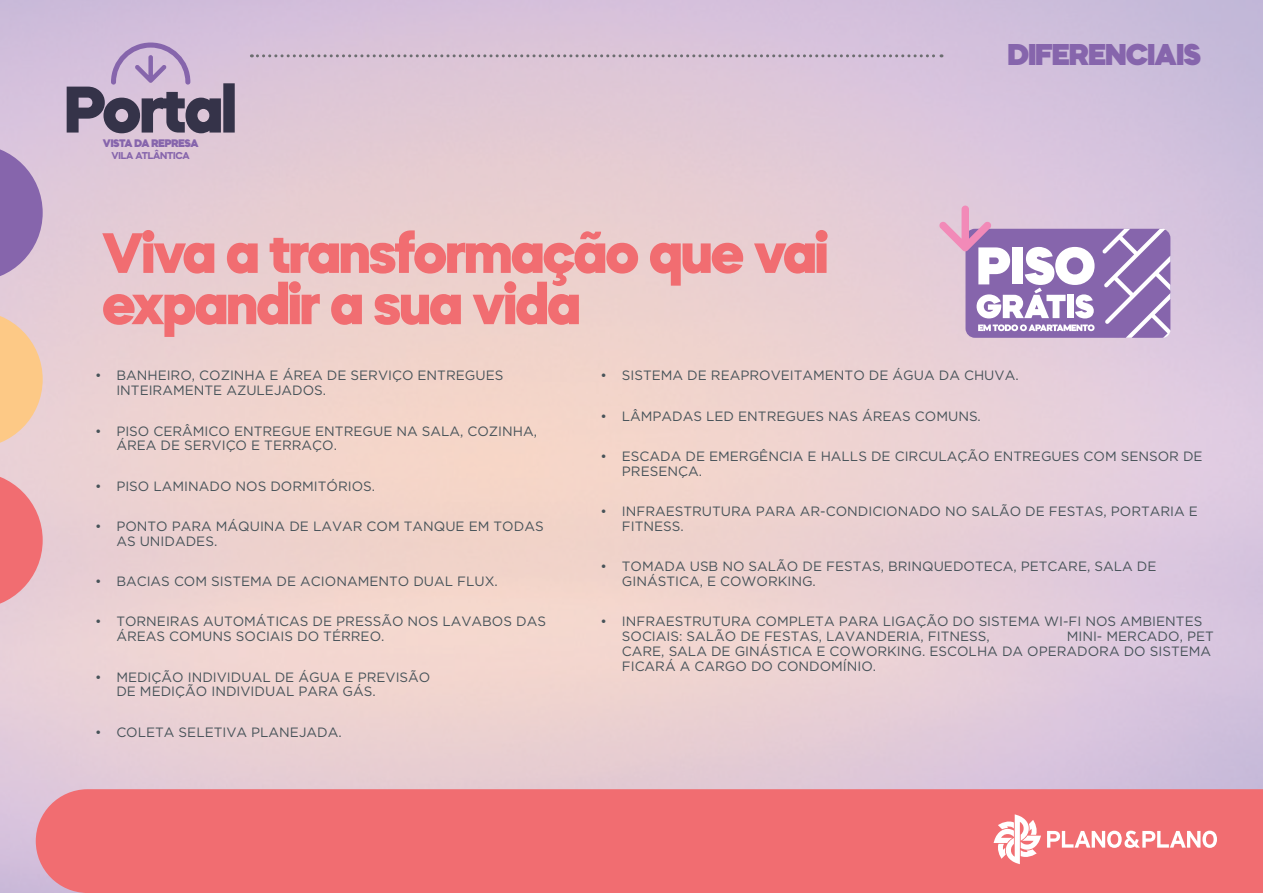
<style>
.page{position:relative;width:1263px;height:893px;background:#fff}
.page>*{position:absolute;margin:0;border:0;box-sizing:border-box;transform-origin:0 0}
.t1{font:800 56.7px/51.3px "Mazzard H";letter-spacing:-.03em;color:#f16d71}
.t2{font:900 30px "Mazzard H";letter-spacing:-.02em;color:#8665ac}
.t3{font:13.5px/14.9px "Gotham";color:#475359}
.t4{font:900 10.95px "Mazzard H";letter-spacing:-.02em;color:#8665ac}
.t5{font:700 9.9px "Mazzard H";letter-spacing:-.02em;color:#8665ac}
</style>
<div class="page">
<svg style="left:251px;top:54px;width:691px;height:3px;background:#b3a5b4"></svg>
<svg style="left:939px;top:206px;width:231px;height:132px"></svg>
<svg style="left:67px;top:43px;width:168px;height:90px;background:#9f8faa"></svg>
<svg style="left:0;top:472px;width:43px;height:137px;background:#ed8d92"></svg>
<svg style="left:0;top:311px;width:43px;height:137px;background:#f5caa0"></svg>
<svg style="left:0;top:144px;width:43px;height:137px;background:#a386bb"></svg>
<div style="left:36px;top:789px;width:1227px;height:104px;background:#f16d71"></div>
<svg style="left:993px;top:814px;width:48px;height:50px"></svg>
<svg style="left:1047px;top:831px;width:170px;height:17px"></svg>
<div style="left:86px;top:884px;width:1177px;height:9px;background:#f16d71"></div>
<p class="t4" style="left:103px;top:136px;width:97px">VISTA DA REPRESA</p>
<p class="t5" style="left:112px;top:149px;width:80px">VILA ATLÂNTICA</p>
<h1 class="t1" style="left:102px;top:226px;width:728px">Viva a transformação que vai expandir a sua vida</h1>
<h2 class="t2" style="left:1008px;top:34px;width:195px">DIFERENCIAIS</h2>
<p class="t3" style="left:116px;top:368px;width:388px;text-indent:-21px">• BANHEIRO, COZINHA E ÁREA DE SERVIÇO ENTREGUES<br>INTEIRAMENTE AZULEJADOS.</p>
<p class="t3" style="left:116px;top:423px;width:422px;text-indent:-21px">• PISO CERÂMICO ENTREGUE ENTREGUE NA SALA, COZINHA,<br>ÁREA DE SERVIÇO E TERRAÇO.</p>
<p class="t3" style="left:95px;top:478px;width:282px">• PISO LAMINADO NOS DORMITÓRIOS.</p>
<p class="t3" style="left:116px;top:519px;width:429px;text-indent:-21px">• PONTO PARA MÁQUINA DE LAVAR COM TANQUE EM TODAS<br>AS UNIDADES.</p>
<p class="t3" style="left:95px;top:574px;width:404px">• BACIAS COM SISTEMA DE ACIONAMENTO DUAL FLUX.</p>
<p class="t3" style="left:116px;top:614px;width:431px;text-indent:-21px">• TORNEIRAS AUTOMÁTICAS DE PRESSÃO NOS LAVABOS DAS<br>ÁREAS COMUNS SOCIAIS DO TÉRREO.</p>
<p class="t3" style="left:116px;top:669px;width:316px;text-indent:-21px">• MEDIÇÃO INDIVIDUAL DE ÁGUA E PREVISÃO<br>DE MEDIÇÃO INDIVIDUAL PARA GÁS.</p>
<p class="t3" style="left:95px;top:724px;width:248px">• COLETA SELETIVA PLANEJADA.</p>
<p class="t3" style="left:601px;top:368px;width:419px">• SISTEMA DE REAPROVEITAMENTO DE ÁGUA DA CHUVA.</p>
<p class="t3" style="left:601px;top:408px;width:382px">• LÂMPADAS LED ENTREGUES NAS ÁREAS COMUNS.</p>
<p class="t3" style="left:622px;top:449px;width:582px;text-indent:-21px">• ESCADA DE EMERGÊNCIA E HALLS DE CIRCULAÇÃO ENTREGUES COM SENSOR DE<br>PRESENÇA.</p>
<p class="t3" style="left:622px;top:504px;width:578px;text-indent:-21px">• INFRAESTRUTURA PARA AR-CONDICIONADO NO SALÃO DE FESTAS, PORTARIA E<br>FITNESS.</p>
<p class="t3" style="left:622px;top:559px;width:536px;text-indent:-21px">• TOMADA USB NO SALÃO DE FESTAS, BRINQUEDOTECA, PETCARE, SALA DE<br>GINÁSTICA, E COWORKING.</p>
<p class="t3" style="left:622px;top:614px;width:582px;text-indent:-21px">• INFRAESTRUTURA COMPLETA PARA LIGAÇÃO DO SISTEMA WI-FI NOS AMBIENTES<br>SOCIAIS: SALÃO DE FESTAS, LAVANDERIA, FITNESS,</p>
<p class="t3" style="left:622px;top:629px;width:593px;text-indent:445px">MINI- MERCADO, PET<br>CARE, SALA DE GINÁSTICA E COWORKING. ESCOLHA DA OPERADORA DO SISTEMA<br>FICARÁ A CARGO DO CONDOMÍNIO.</p>
</div>
